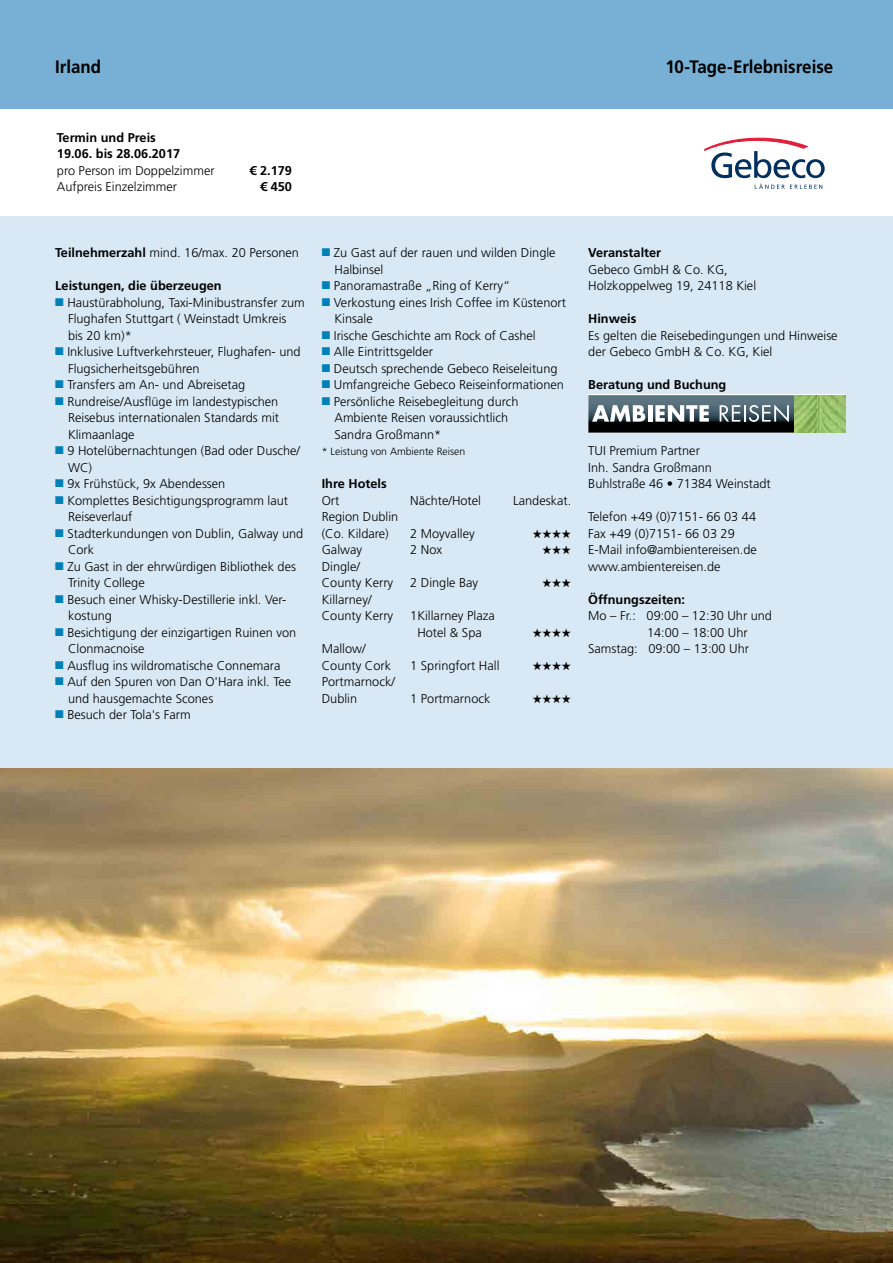
<style>
.page{position:relative;width:893px;height:1263px;background:#fff}
.page>*{position:absolute;margin:0;border:0;box-sizing:border-box;transform-origin:0 0}
.t1{font:700 18px "Frutiger";color:#000;scale:.94 1}
.t2{font:300 12.75px/16.5px "Frutiger";color:#000}
.t3{font:700 12.75px/16.5px "Frutiger";color:#000}
.t4{font:12px "Zapf Dingbats";color:#000}
.t5{font:300 10.5px "Frutiger";color:#000}
.s1{font-weight:700}
.s2{color:#0080b7}
</style>
<div class="page">
<hr style="left:892px;top:0;width:1px;height:178px;background:#77b0d4">
<svg style="left:704px;top:137px;width:121px;height:41px"></svg>
<svg style="left:755px;top:184px;width:67px;height:5px"></svg>
<div style="left:0;top:216px;width:893px;height:619px;background:#d8e9f5"></div>
<div style="left:0;top:0;width:893px;height:108px;background:#77b0d4"></div>
<svg style="left:588px;top:395px;width:258px;height:38px"></svg>
<svg style="left:589px;top:395px;width:205px;height:37px;background:#5b676d"></svg>
<img style="left:795px;top:395px;width:51px;height:37px">
<img style="left:0;top:769px;width:893px;height:494px">
<h1 class="t1" style="left:55px;top:56px;width:50px">Irland</h1>
<h1 class="t1" style="left:665px;top:56px;width:180px">10-Tage-Erlebnisreise</h1>
<p class="t3" style="left:57px;top:129px;width:125px">Termin und Preis<br>19.06. bis 28.06.2017</p>
<p class="t2" style="left:57px;top:162px;width:159px">pro Person im Doppelzimmer</p>
<p class="t3" style="left:249px;top:162px;width:44px">€ 2.179</p>
<p class="t2" style="left:57px;top:179px;width:122px">Aufpreis Einzelzimmer</p>
<p class="t3" style="left:260px;top:178px;width:33px">€ 450</p>
<p class="t2" style="left:55px;top:245px;width:245px"><span class="s1">Teilnehmerzahl</span> mind. 16/max. 20 Personen</p>
<p class="t3" style="left:55px;top:277px;width:168px">Leistungen, die überzeugen</p>
<p class="t2" style="left:68px;top:294px;width:238px;text-indent:-13px"><span class="s2">■</span> Haustürabholung, Taxi-Minibustransfer zum<br>Flughafen Stuttgart ( Weinstadt Umkreis<br>bis 20 km)*</p>
<p class="t2" style="left:68px;top:344px;width:234px;text-indent:-13px"><span class="s2">■</span> Inklusive Luftverkehrsteuer, Flughafen- und<br>Flugsicherheitsgebühren</p>
<p class="t2" style="left:55px;top:377px;width:191px"><span class="s2">■</span> Transfers am An- und Abreisetag</p>
<p class="t2" style="left:68px;top:393px;width:213px;text-align:justify;text-indent:-13px"><span class="s2">■</span> Rundreise/Ausflüge im landestypischen Reisebus internationalen Standards mit Klimaanlage</p>
<p class="t2" style="left:68px;top:443px;width:233px;text-indent:-13px"><span class="s2">■</span> 9 Hotelübernachtungen (Bad oder Dusche/<br>WC)</p>
<p class="t2" style="left:55px;top:476px;width:172px"><span class="s2">■</span> 9x Frühstück, 9x Abendessen</p>
<p class="t2" style="left:68px;top:492px;width:222px;text-indent:-13px"><span class="s2">■</span> Komplettes Besichtigungsprogramm laut<br>Reiseverlauf</p>
<p class="t2" style="left:68px;top:525px;width:237px;text-indent:-13px"><span class="s2">■</span> Stadterkundungen von Dublin, Galway und<br>Cork</p>
<p class="t2" style="left:68px;top:558px;width:229px;text-indent:-13px"><span class="s2">■</span> Zu Gast in der ehrwürdigen Bibliothek des<br>Trinity College</p>
<p class="t2" style="left:68px;top:591px;width:220px;text-indent:-13px"><span class="s2">■</span> Besuch einer Whisky-Destillerie inkl. Ver&shy;kostung</p>
<p class="t2" style="left:68px;top:624px;width:230px;text-indent:-13px"><span class="s2">■</span> Besichtigung der einzigartigen Ruinen von<br>Clonmacnoise</p>
<p class="t2" style="left:55px;top:657px;width:227px"><span class="s2">■</span> Ausflug ins wildromatische Connemara</p>
<p class="t2" style="left:68px;top:674px;width:225px;text-indent:-13px"><span class="s2">■</span> Auf den Spuren von Dan O'Hara inkl. Tee und hausgemachte Scones</p>
<p class="t2" style="left:55px;top:707px;width:137px"><span class="s2">■</span> Besuch der Tola's Farm</p>
<p class="t2" style="left:334px;top:245px;width:223px;text-indent:-13px"><span class="s2">■</span> Zu Gast auf der rauen und wilden Dingle<br>Halbinsel</p>
<p class="t2" style="left:322px;top:278px;width:190px"><span class="s2">■</span> Panoramastraße „Ring of Kerry“</p>
<p class="t2" style="left:334px;top:294px;width:233px;text-indent:-13px"><span class="s2">■</span> Verkostung eines Irish Coffee im Küstenort<br>Kinsale</p>
<p class="t2" style="left:322px;top:327px;width:215px"><span class="s2">■</span> Irische Geschichte am Rock of Cashel</p>
<p class="t2" style="left:322px;top:344px;width:113px"><span class="s2">■</span> Alle Eintrittsgelder</p>
<p class="t2" style="left:322px;top:360px;width:237px"><span class="s2">■</span> Deutsch sprechende Gebeco Reiseleitung</p>
<p class="t2" style="left:322px;top:377px;width:244px"><span class="s2">■</span> Umfangreiche Gebeco Reiseinformationen</p>
<p class="t2" style="left:334px;top:393px;width:186px;text-indent:-13px"><span class="s2">■</span> Persönliche Reisebegleitung durch<br>Ambiente Reisen voraussichtlich<br>Sandra Großmann*</p>
<p class="t5" style="left:322px;top:445px;width:145px">* Leistung von Ambiente Reisen</p>
<p class="t3" style="left:322px;top:475px;width:66px">Ihre Hotels</p>
<p class="t2" style="left:322px;top:492px;width:19px">Ort</p>
<p class="t2" style="left:410px;top:492px;width:72px">Nächte/Hotel</p>
<p class="t2" style="left:513px;top:492px;width:60px">Landeskat.</p>
<p class="t2" style="left:322px;top:509px;width:78px">Region Dublin (Co. Kildare)</p>
<p class="t2" style="left:410px;top:525px;width:66px">2 Moyvalley</p>
<p class="t4" style="left:532px;top:528px;width:40px">★★★★</p>
<p class="t2" style="left:322px;top:542px;width:42px">Galway</p>
<p class="t2" style="left:410px;top:542px;width:33px">2 Nox</p>
<p class="t4" style="left:542px;top:544px;width:31px">★★★</p>
<p class="t2" style="left:322px;top:558px;width:73px">Dingle/<br>County Kerry</p>
<p class="t2" style="left:410px;top:575px;width:70px">2 Dingle Bay</p>
<p class="t4" style="left:542px;top:577px;width:31px">★★★</p>
<p class="t2" style="left:322px;top:591px;width:73px">Killarney/<br>County Kerry</p>
<p class="t2" style="left:322px;top:641px;width:71px">Mallow/<br>County Cork</p>
<p class="t2" style="left:322px;top:674px;width:75px">Portmarnock/<br>Dublin</p>
<p class="t2" style="left:410px;top:608px;width:86px;text-align:center">1Killarney Plaza<br>Hotel &amp; Spa</p>
<p class="t4" style="left:532px;top:627px;width:40px">★★★★</p>
<p class="t2" style="left:410px;top:657px;width:91px">1 Springfort Hall</p>
<p class="t4" style="left:532px;top:660px;width:40px">★★★★</p>
<p class="t2" style="left:410px;top:690px;width:82px">1 Portmarnock</p>
<p class="t4" style="left:532px;top:693px;width:40px">★★★★</p>
<p class="t3" style="left:588px;top:244px;width:74px">Veranstalter</p>
<p class="t2" style="left:588px;top:261px;width:169px">Gebeco GmbH &amp; Co. KG,<br>Holzkoppelweg 19, 24118 Kiel</p>
<p class="t3" style="left:588px;top:310px;width:50px">Hinweis</p>
<p class="t2" style="left:588px;top:327px;width:251px">Es gelten die Reisebedingungen und Hinweise der Gebeco GmbH &amp; Co. KG, Kiel</p>
<p class="t3" style="left:588px;top:376px;width:140px">Beratung und Buchung</p>
<p class="t2" style="left:588px;top:443px;width:184px">TUI Premium Partner<br>Inh. Sandra Großmann<br>Buhlstraße 46 • 71384 Weinstadt</p>
<p class="t2" style="left:588px;top:509px;width:170px">Telefon +49 (0)7151- 66 03 44<br>Fax +49 (0)7151- 66 03 29<br>E-Mail info@ambientereisen.de www.ambientereisen.de</p>
<p class="t3" style="left:588px;top:591px;width:98px">Öffnungszeiten:</p>
<p class="t2" style="left:588px;top:608px;width:185px">Mo – Fr.: 09:00 – 12:30 Uhr und</p>
<p class="t2" style="left:647px;top:624px;width:102px">14:00 – 18:00 Uhr</p>
<p class="t2" style="left:588px;top:641px;width:162px">Samstag: 09:00 – 13:00 Uhr</p>
</div>
